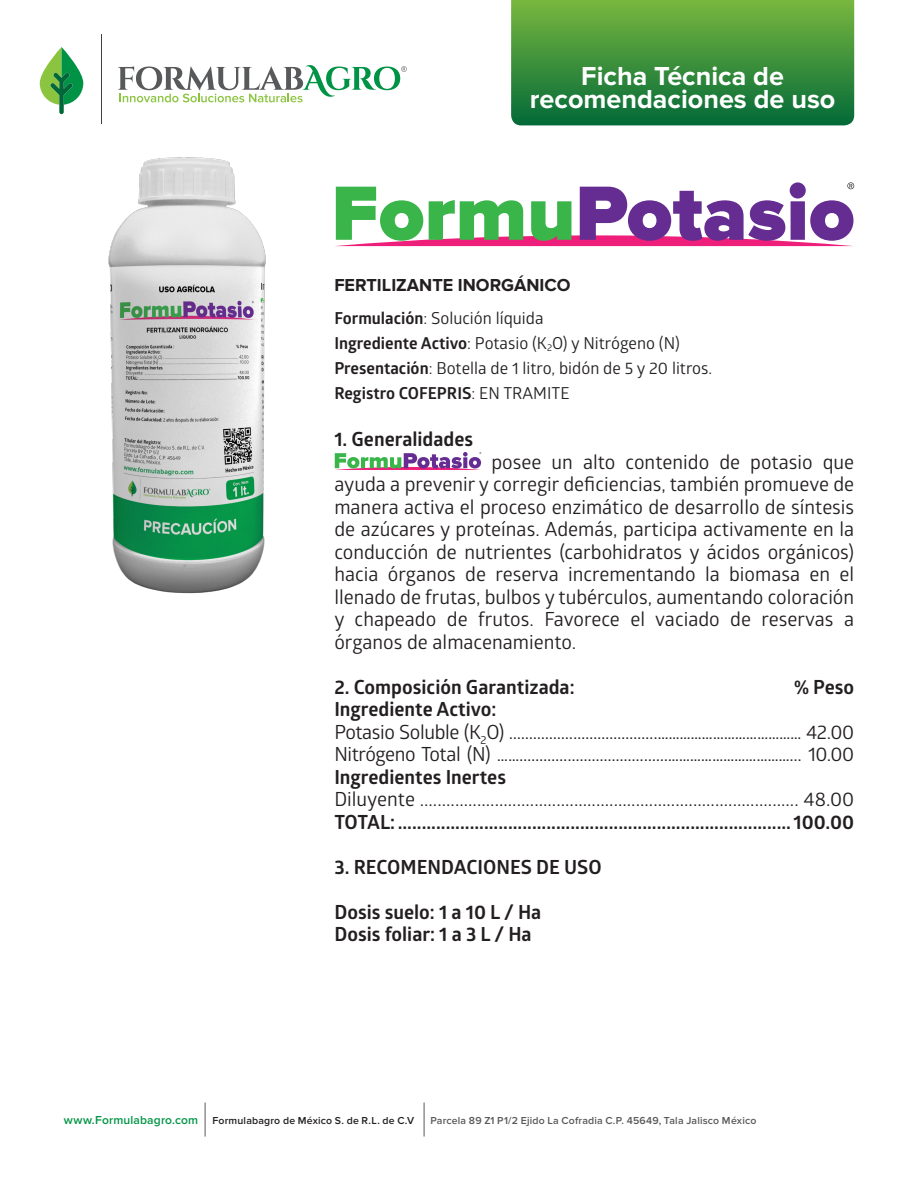
<style>
.page{position:relative;width:918px;height:1188px;background:#fff}
.page>*{position:absolute;margin:0;border:0;box-sizing:border-box;transform-origin:0 0}
.t1{font:700 27px "Proxima Nova";color:#fff}
.t2{font:19.5px/22.5px "Glober";color:#231f20;text-align:justify}
.t3{font:700 19.5px "Glober";color:#231f20}
.t4{font:19.5px "Glober";letter-spacing:-.02em;color:#231f20}
.t5{font:700 18px "Proxima Nova";color:#231f20}
.t6{font:16.5px "Glober";color:#231f20}
.t7{font:700 16.5px "Glober";color:#231f20}
.t8{font:600 10.5px "Proxima Nova";letter-spacing:.015em;color:#59595c}
.t9{font:600 10.5px "Proxima Nova";letter-spacing:.015em;color:#231f20}
.s1{font-weight:700}
.s2{font-weight:400}
.s3{font-size:12px;color:#009445}
</style>
<div class="page">
<svg style="left:511px;top:0;width:343px;height:125px;background:#3d903b"></svg>
<hr style="left:205px;top:1103px;width:1px;height:34px;background:#59595c">
<hr style="left:424px;top:1103px;width:1px;height:34px;background:#59595c">
<svg style="left:334px;top:452px;width:147px;height:18px"></svg>
<img style="left:108px;top:157px;width:158px;height:437px">
<hr style="left:101px;top:35px;width:1px;height:89px;background:#404041">
<svg style="left:118px;top:65px;width:289px;height:37px"></svg>
<svg style="left:40px;top:47px;width:43px;height:67px"></svg>
<svg style="left:335px;top:182px;width:519px;height:64px"></svg>
<p class="t1" style="left:581px;top:61px;width:204px">Ficha Técnica de</p>
<p class="t1" style="left:530px;top:83px;width:307px">recomendaciones de uso</p>
<p class="t5" style="left:334px;top:274px;width:238px">FERTILIZANTE INORGÁNICO</p>
<p class="t6" style="left:334px;top:306px;width:211px"><span class="s1">Formulación</span>: Solución líquida</p>
<p class="t6" style="left:334px;top:331px;width:347px"><span class="s1">Ingrediente Activo</span>: Potasio (K<sub>2</sub>O) y Nitrógeno (N)</p>
<p class="t6" style="left:334px;top:356px;width:379px"><span class="s1">Presentación</span>: Botella de 1 litro, bidón de 5 y 20 litros.</p>
<p class="t7" style="left:334px;top:381px;width:237px">Registro COFEPRIS<span class="s2">: EN TRAMITE</span></p>
<p class="t3" style="left:334px;top:426px;width:140px">1. Generalidades</p>
<p class="t2" style="left:334px;top:450px;width:521px;text-indent:157px">posee un alto contenido de potasio que ayuda a prevenir y corregir deficiencias, también promueve de manera activa el proceso enzimático de desarrollo de síntesis de azúcares y proteínas. Además, participa activamente en la conducción de nutrientes (carbohidratos y ácidos orgánicos) hacia órganos de reserva incrementando la biomasa en el llenado de frutas, bulbos y tubérculos, aumentando coloración y chapeado de frutos. Favorece el vaciado de reservas a órganos de almacenamiento.</p>
<p class="t3" style="left:334px;top:673px;width:242px">2. Composición Garantizada:</p>
<p class="t3" style="left:794px;top:673px;width:62px">% Peso</p>
<p class="t3" style="left:334px;top:696px;width:163px">Ingrediente Activo:</p>
<p class="t4" style="left:334px;top:718px;width:521px">Potasio Soluble (K<sub>2</sub>O) .....................................………………………………… 42.00</p>
<p class="t4" style="left:334px;top:741px;width:521px">Nitrógeno Total (N) …….....................................……………………………... 10.00</p>
<p class="t3" style="left:334px;top:763px;width:173px">Ingredientes Inertes</p>
<p class="t2" style="left:334px;top:787px;width:521px">Diluyente ...................................................................................... 48.00</p>
<p class="t3" style="left:334px;top:808px;width:521px">TOTAL: .................................................................................. 100.00</p>
<p class="t3" style="left:334px;top:853px;width:269px">3. RECOMENDACIONES DE USO</p>
<p class="t3" style="left:334px;top:898px;width:208px">Dosis suelo: 1 a 10 L / Ha</p>
<p class="t3" style="left:334px;top:921px;width:199px">Dosis foliar: 1 a 3 L / Ha</p>
<p class="t9" style="left:64px;top:1115px;width:352px"><span class="s3">www.Formulabagro.com</span> Formulabagro de México S. de R.L. de C.V</p>
<p class="t8" style="left:430px;top:1115px;width:327px">Parcela 89 Z1 P1/2 Ejido La Cofradia C.P. 45649, Tala Jalisco México</p>
</div>
